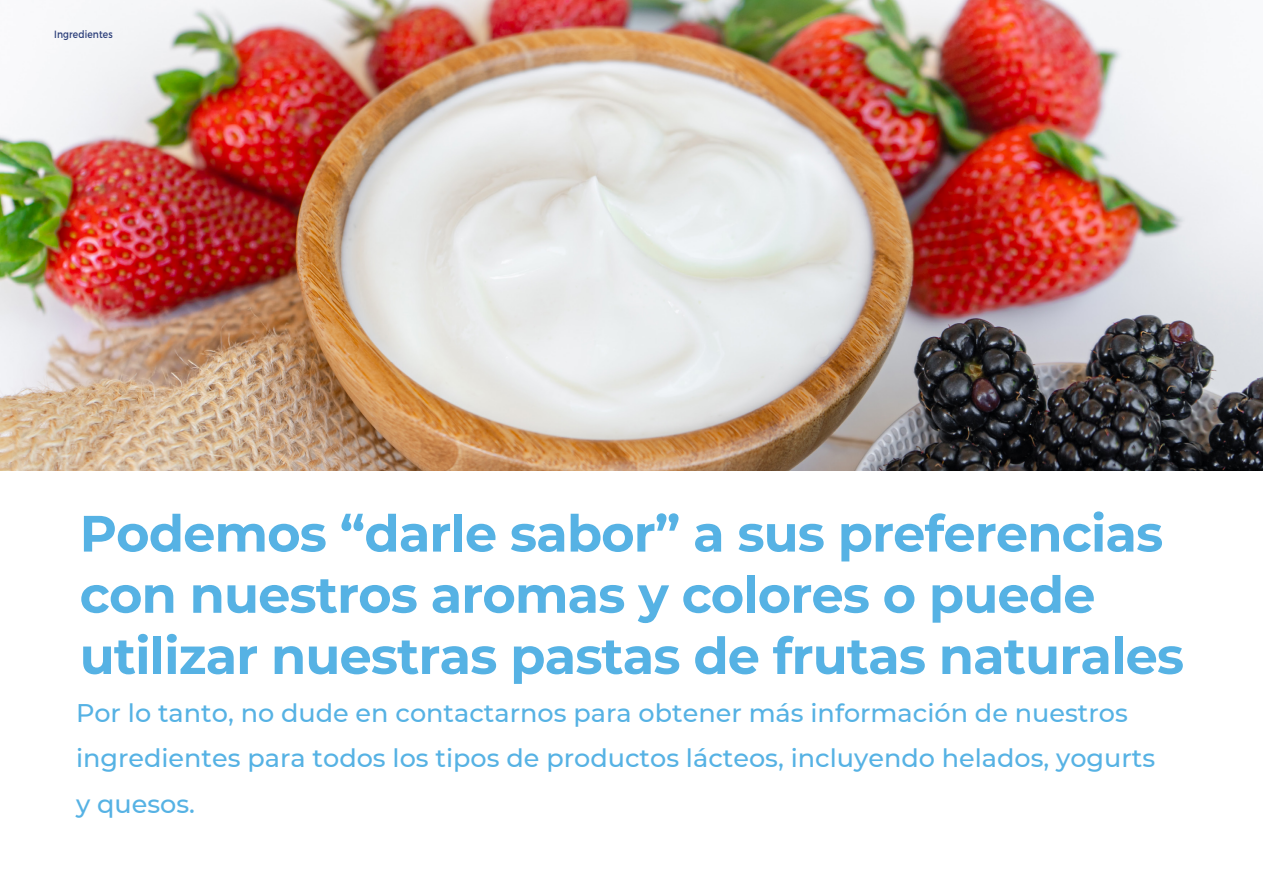
<style>
.page{position:relative;width:1263px;height:893px;background:#fff}
.page>*{position:absolute;margin:0;border:0;box-sizing:border-box;transform-origin:0 0}
.t1{font:700 51px/61.2px "Montserrat";letter-spacing:-.015em;color:#56b2e4}
.t2{font:500 25.5px/45px "Montserrat";color:#56b2e4}
.t3{font:10.5px "Montserrat";letter-spacing:.015em;color:#293c78;scale:.87 1}
</style>
<div class="page">
<img style="left:1px;top:0;width:1262px;height:470px">
<p class="t3" style="left:54px;top:28px;width:69px">Ingredientes</p>
<h1 class="t1" style="left:80px;top:500px;width:1106px">Podemos “darle sabor” a sus preferencias con nuestros aromas y colores o puede utilizar nuestras pastas de frutas naturales</h1>
<p class="t2" style="left:76px;top:690px;width:1081px">Por lo tanto, no dude en contactarnos para obtener más información de nuestros ingredientes para todos los tipos de productos lácteos, incluyendo helados, yogurts y quesos.</p>
</div>
